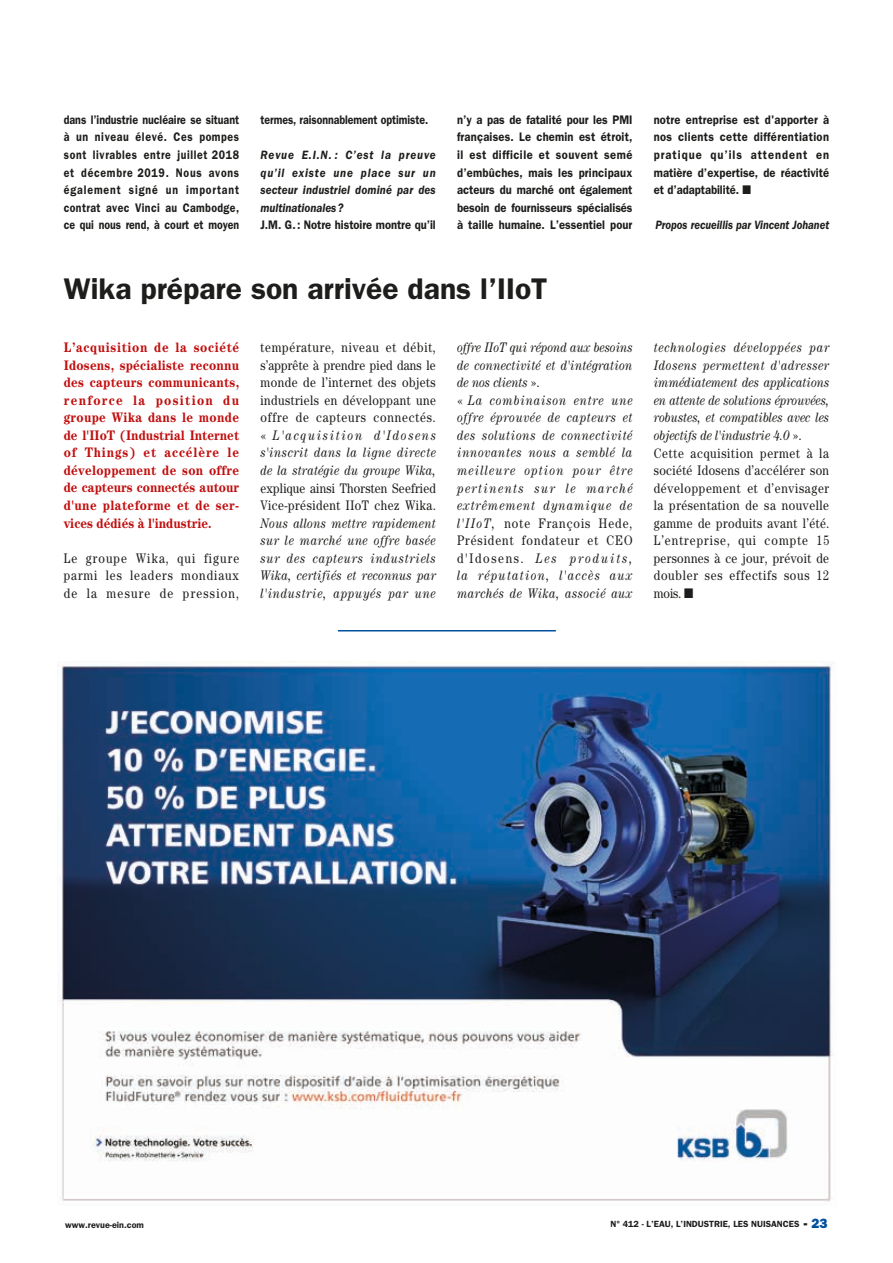
<style>
.page{position:relative;width:893px;height:1263px;background:#fff}
.page>*{position:absolute;margin:0;border:0;box-sizing:border-box;transform-origin:0 0}
.t1{font:600 30px "ITC Franklin Gothic Std";color:#1d1d1b}
.t2{font:13.8px/17.5px "Century Std";letter-spacing:.045em;color:#1d1d1b;text-align:justify;scale:.85 1}
.t3{font:italic 13.8px/17.5px "Century Std";letter-spacing:.055em;color:#1d1d1b;text-align:justify;scale:.85 1}
.t4{font:700 13.8px/17.5px "Century Std";color:#c00e0e;text-align:justify;scale:.88 1}
.t5{font:13.8px/17.5px "Century Std";letter-spacing:.015em;color:#1d1d1b;scale:.85 1}
.t6{font:600 12.45px/17.5px "ITC Franklin Gothic Std";letter-spacing:-.005em;color:#1d1d1b;text-align:justify;scale:.9 1}
.t7{font:600 12.45px/17.5px "ITC Franklin Gothic Std";letter-spacing:-.005em;color:#1d1d1b;text-align:justify;scale:.86 1}
.t8{font:italic 600 12.45px/17.5px "ITC Franklin Gothic Std";letter-spacing:-.005em;color:#1d1d1b;text-align:justify;scale:.9 1}
.t9{font:italic 600 12.45px "ITC Franklin Gothic Std";letter-spacing:-.005em;color:#1d1d1b;scale:.86 1}
.t10{font:600 12.45px "ITC Franklin Gothic Std";letter-spacing:-.005em;color:#1d1d1b;scale:.85 1}
.t11{font:600 9px "ITC Franklin Gothic Std";color:#1d1d1b}
.s1{font-style:italic}
.s2{font-style:normal}
.s3{font-family:"ITC Franklin Gothic Std Hvy";font-weight:400;font-size:13.5px}
.s4{font-family:"ITC Franklin Gothic Std Hvy";font-weight:400;font-size:13.5px;color:#004f9f}
</style>
<div class="page">
<hr style="left:338px;top:630px;width:218px;height:1px;background:#004f9f">
<img style="left:57px;top:661px;width:776px;height:544px">
<p class="t7" style="left:64px;top:111px;width:205px">dans l’industrie nucléaire se situant à un niveau élevé. Ces pompes sont livrables entre juillet 2018 et décembre 2019. Nous avons également signé un important contrat avec Vinci au Cambodge, ce qui nous rend, à court et moyen</p>
<p class="t10" style="left:260px;top:112px;width:199px">termes, raisonnablement optimiste.</p>
<p class="t8" style="left:260px;top:146px;width:196px">Revue E.I.N. : C’est la preuve qu’il existe une place sur un secteur industriel dominé par des multinationales?</p>
<p class="t6" style="left:260px;top:216px;width:196px">J.M. G.: Notre histoire montre qu’il</p>
<p class="t6" style="left:457px;top:111px;width:196px">n’y a pas de fatalité pour les PMI françaises. Le chemin est étroit, il est difficile et souvent semé d’embûches, mais les principaux acteurs du marché ont également besoin de fournisseurs spécialisés à taille humaine. L’essentiel pour</p>
<p class="t6" style="left:654px;top:111px;width:196px">notre entreprise est d'apporter à nos clients cette différentiation pratique qu’ils attendent en matière d’expertise, de réactivité et d’adaptabilité. ■</p>
<p class="t9" style="left:655px;top:218px;width:204px">Propos recueillis par Vincent Johanet</p>
<h1 class="t1" style="left:64px;top:271px;width:485px">Wika prépare son arrivée dans l’IIoT</h1>
<p class="t4" style="left:64px;top:338px;width:201px">L’acquisition de la société Idosens, spécialiste reconnu des capteurs communicants, renforce la position du groupe Wika dans le monde de l'IIoT (Industrial Internet of Things) et accélère le développement de son offre de capteurs connectés autour d'une plateforme et de ser&shy;vices dédiés à l'industrie.</p>
<p class="t2" style="left:64px;top:549px;width:208px">Le groupe Wika, qui figure parmi les leaders mondiaux de la mesure de pression,</p>
<p class="t2" style="left:260px;top:338px;width:208px">température, niveau et débit, s’apprête à prendre pied dans le monde de l’internet des objets industriels en développant une offre de capteurs connectés. « <span class="s1">L'acquisition d'Idosens s'inscrit dans la ligne directe de la stratégie du groupe Wika,</span></p>
<p class="t5" style="left:260px;top:479px;width:208px">explique ainsi Thorsten Seefried<br>Vice-président IIoT chez Wika.</p>
<p class="t3" style="left:260px;top:514px;width:208px">Nous allons mettre rapidement sur le marché une offre basée sur des capteurs industriels Wika, certifiés et reconnus par l'industrie, appuyés par une</p>
<p class="t3" style="left:457px;top:338px;width:208px;text-align:left">offre IIoT qui répond aux besoins de connectivité et d'intégration de nos clients <span class="s2">».<br>«</span> La combinaison entre une offre éprouvée de capteurs et des solutions de connectivité innovantes nous a semblé la meilleure option pour être pertinents sur le marché extrêmement dynamique de l'IIoT, <span class="s2">note François Hede,<br>Président fondateur et CEO d'Idosens.</span> Les produits, la réputation, l'accès aux marchés de Wika, associé aux</p>
<p class="t2" style="left:654px;top:338px;width:208px;text-align:left"><span class="s1">technologies développées par<br>Idosens permettent d'adresser immédiatement des applications en attente de solutions éprouvées, robustes, et compatibles avec les objectifs de l'industrie 4.0</span> ».<br>Cette acquisition permet à la société Idosens d’accélérer son développement et d’envisager la présentation de sa nouvelle gamme de produits avant l’été.<br>L’entreprise, qui compte 15 personnes à ce jour, prévoit de doubler ses effectifs sous 12 mois. ■</p>
<p class="t11" style="left:65px;top:1219px;width:80px">www.revue-ein.com</p>
<p class="t11" style="left:611px;top:1218px;width:219px">N° 412 - L’EAU, L’INDUSTRIE, LES NUISANCES <span class="s3">-</span> <span class="s4">23</span></p>
</div>
